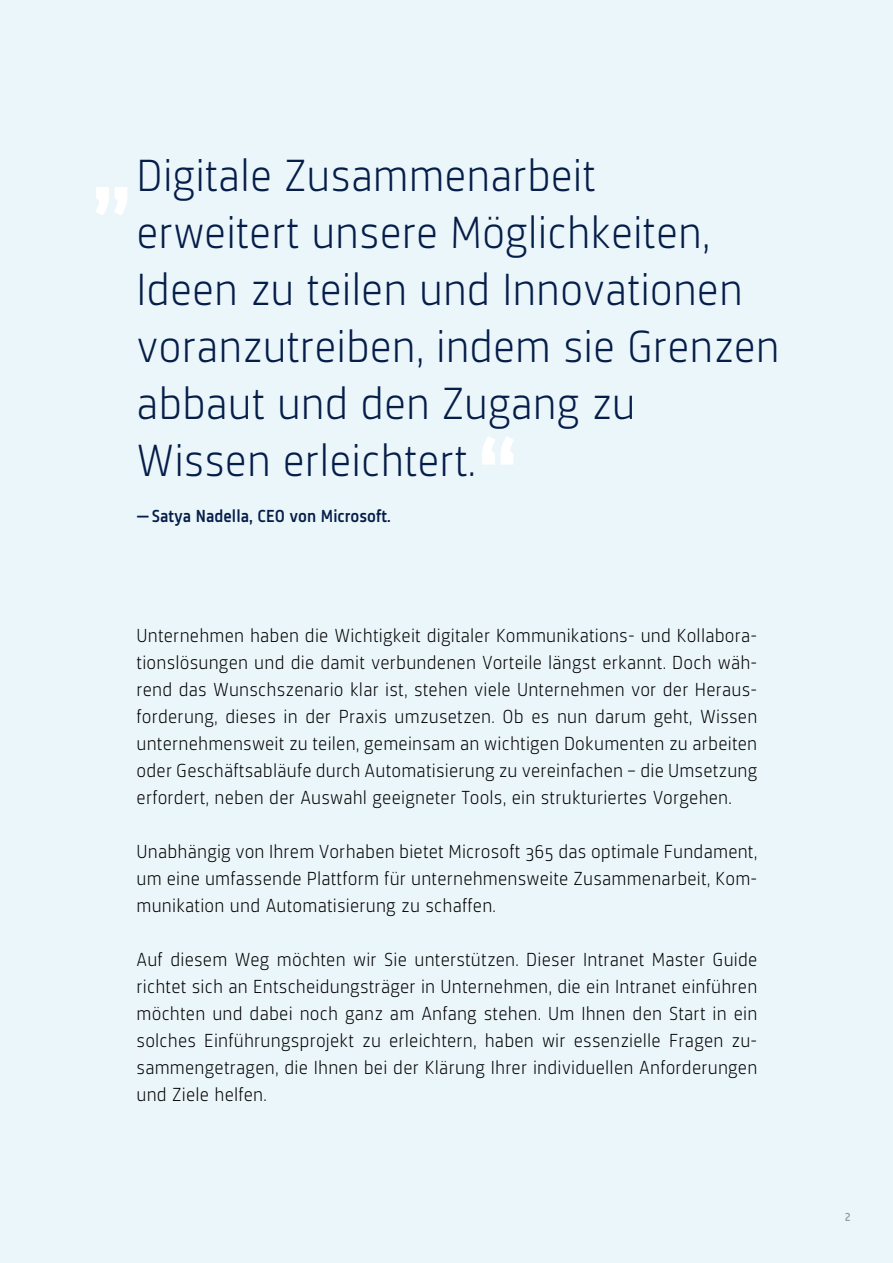
<style>
.page{position:relative;width:893px;height:1263px;background:#ebf6fa}
.page>*{position:absolute;margin:0;border:0;box-sizing:border-box;transform-origin:0 0}
.t1{font:300 46.5px/57px "Sinews Sans Pro";color:#051d49}
.t2{font:300 19.5px/27px "Sinews Sans Pro";letter-spacing:.01em;color:#000;text-align:justify}
.t3{font:500 18px "Sinews Sans Pro";color:#051d49}
.t4{font:500 12px "Sinews Sans Pro";color:#9d9d9c}
</style>
<div class="page">
<h1 class="t1" style="left:137px;top:147px;width:645px">Digitale Zusammenarbeit<br>erweitert unsere Möglichkeiten,<br>Ideen zu teilen und Innovationen voranzutreiben, indem sie Grenzen abbaut und den Zugang zu<br>Wissen erleichtert.</h1>
<p class="t3" style="left:137px;top:506px;width:256px">—Satya Nadella, CEO von Microsoft.</p>
<p class="t2" style="left:137px;top:622px;width:622px">Unternehmen haben die Wichtigkeit digitaler Kommunikations- und Kollabora&shy;tionslösungen und die damit verbundenen Vorteile längst erkannt. Doch wäh&shy;rend das Wunschszenario klar ist, stehen viele Unternehmen vor der Heraus&shy;forderung, dieses in der Praxis umzusetzen. Ob es nun darum geht, Wissen unternehmensweit zu teilen, gemeinsam an wichtigen Dokumenten zu arbeiten oder Geschäftsabläufe durch Automatisierung zu vereinfachen – die Umsetzung erfordert, neben der Auswahl geeigneter Tools, ein strukturiertes Vorgehen.</p>
<p class="t2" style="left:137px;top:838px;width:622px">Unabhängig von Ihrem Vorhaben bietet Microsoft 365 das optimale Fundament, um eine umfassende Plattform für unternehmensweite Zusammenarbeit, Kom&shy;munikation und Automatisierung zu schaffen.</p>
<p class="t2" style="left:137px;top:946px;width:622px">Auf diesem Weg möchten wir Sie unterstützen. Dieser Intranet Master Guide richtet sich an Entscheidungsträger in Unternehmen, die ein Intranet einführen möchten und dabei noch ganz am Anfang stehen. Um Ihnen den Start in ein solches Einführungsprojekt zu erleichtern, haben wir essenzielle Fragen zu&shy;sammengetragen, die Ihnen bei der Klärung Ihrer individuellen Anforderungen und Ziele helfen.</p>
<p class="t4" style="left:845px;top:1210px;width:7px">2</p>
</div>
